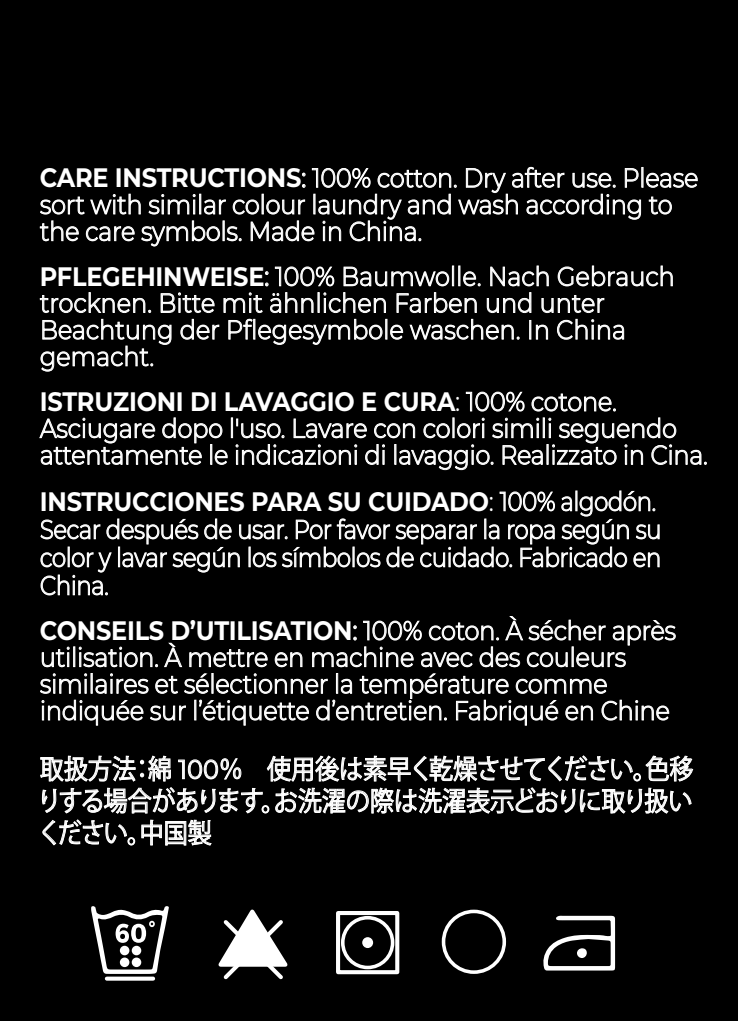
<style>
.page{position:relative;width:738px;height:1021px;background:#fff}
.page>*{position:absolute;margin:0;border:0;box-sizing:border-box;transform-origin:0 0}
.t1{font:300 26.8px/26.8px "Montserrat";letter-spacing:-.01em;color:#fff;scale:.9 1}
.t2{font:300 26.8px/28px "Montserrat";letter-spacing:-.01em;color:#fff;scale:.86 1}
.t3{font:26.8px/32px "Koz Go Pr 6 N";letter-spacing:-.03em;color:#fff;text-align:justify;scale:.9 1}
.s1{font-weight:700}
.s2{font-weight:400}
.s3{font-family:"Montserrat"}
</style>
<div class="page">
<div style="left:0;top:0;width:737px;height:1020px;background:#000"></div>
<svg style="left:40px;top:167px;width:657px;height:79px"></svg>
<svg style="left:265px;top:271px;width:3px;height:4px"></svg>
<svg style="left:275px;top:266px;width:59px;height:20px"></svg>
<svg style="left:343px;top:266px;width:110px;height:20px"></svg>
<div style="left:458px;top:266px;width:2px;height:20px;border:1px solid #fff"></div>
<svg style="left:463px;top:271px;width:17px;height:15px"></svg>
<svg style="left:490px;top:265px;width:58px;height:21px"></svg>
<svg style="left:557px;top:265px;width:115px;height:21px"></svg>
<svg style="left:40px;top:292px;width:111px;height:21px"></svg>
<svg style="left:161px;top:292px;width:53px;height:21px"></svg>
<svg style="left:223px;top:292px;width:39px;height:21px"></svg>
<svg style="left:270px;top:292px;width:43px;height:21px"></svg>
<div style="left:317px;top:292px;width:2px;height:21px;border:1px solid #fff"></div>
<svg style="left:323px;top:292px;width:62px;height:21px"></svg>
<svg style="left:396px;top:292px;width:80px;height:21px"></svg>
<svg style="left:486px;top:292px;width:45px;height:21px"></svg>
<svg style="left:541px;top:295px;width:62px;height:18px"></svg>
<svg style="left:180px;top:319px;width:39px;height:21px"></svg>
<svg style="left:228px;top:319px;width:154px;height:26px"></svg>
<div style="left:385px;top:319px;width:2px;height:20px;border:1px solid #fff"></div>
<svg style="left:390px;top:324px;width:13px;height:16px"></svg>
<svg style="left:409px;top:319px;width:110px;height:21px"></svg>
<svg style="left:529px;top:320px;width:18px;height:19px"></svg>
<svg style="left:557px;top:319px;width:66px;height:21px"></svg>
<svg style="left:41px;top:319px;width:130px;height:52px"></svg>
<svg style="left:465px;top:391px;width:59px;height:20px"></svg>
<svg style="left:531px;top:393px;width:84px;height:18px"></svg>
<div style="left:231px;top:417px;width:2px;height:21px;border:1px solid #fff"></div>
<svg style="left:236px;top:419px;width:48px;height:19px"></svg>
<svg style="left:293px;top:418px;width:73px;height:20px"></svg>
<svg style="left:374px;top:423px;width:41px;height:15px"></svg>
<svg style="left:423px;top:423px;width:26px;height:15px"></svg>
<div style="left:452px;top:417px;width:2px;height:21px;border:1px solid #fff"></div>
<svg style="left:457px;top:417px;width:27px;height:21px"></svg>
<svg style="left:492px;top:417px;width:47px;height:21px"></svg>
<div style="left:542px;top:417px;width:2px;height:21px;border:1px solid #fff"></div>
<svg style="left:39px;top:417px;width:188px;height:48px"></svg>
<svg style="left:235px;top:444px;width:122px;height:21px"></svg>
<svg style="left:365px;top:444px;width:19px;height:21px"></svg>
<div style="left:394px;top:444px;width:2px;height:20px;border:1px solid #fff"></div>
<svg style="left:399px;top:444px;width:94px;height:26px"></svg>
<svg style="left:502px;top:445px;width:40px;height:20px"></svg>
<div style="left:546px;top:444px;width:2px;height:20px;border:1px solid #fff"></div>
<svg style="left:548px;top:417px;width:158px;height:48px"></svg>
<svg style="left:40px;top:490px;width:619px;height:105px"></svg>
<svg style="left:353px;top:625px;width:3px;height:4px"></svg>
<svg style="left:363px;top:620px;width:58px;height:20px"></svg>
<svg style="left:428px;top:622px;width:70px;height:18px"></svg>
<svg style="left:505px;top:616px;width:100px;height:24px"></svg>
<svg style="left:612px;top:620px;width:63px;height:25px"></svg>
<svg style="left:42px;top:646px;width:28px;height:21px"></svg>
<div style="left:73px;top:646px;width:2px;height:20px;border:1px solid #fff"></div>
<svg style="left:79px;top:646px;width:79px;height:21px"></svg>
<svg style="left:164px;top:642px;width:18px;height:25px"></svg>
<svg style="left:189px;top:649px;width:78px;height:18px"></svg>
<svg style="left:274px;top:652px;width:28px;height:15px"></svg>
<svg style="left:312px;top:646px;width:101px;height:21px"></svg>
<svg style="left:421px;top:652px;width:51px;height:15px"></svg>
<svg style="left:479px;top:646px;width:40px;height:21px"></svg>
<svg style="left:526px;top:652px;width:41px;height:15px"></svg>
<div style="left:571px;top:646px;width:2px;height:20px;border:1px solid #fff"></div>
<svg style="left:576px;top:652px;width:49px;height:15px"></svg>
<svg style="left:40px;top:673px;width:628px;height:52px"></svg>
<svg style="left:40px;top:755px;width:652px;height:91px"></svg>
<svg style="left:91px;top:906px;width:78px;height:67px"></svg>
<svg style="left:107px;top:976px;width:46px;height:4px"></svg>
<svg style="left:218px;top:909px;width:70px;height:71px"></svg>
<div style="left:336px;top:911px;width:63px;height:63px;border:4px solid #fff"></div>
<div style="left:341px;top:915px;width:53px;height:54px;border:4px solid #fff;border-radius:25px"></div>
<div style="left:362px;top:937px;width:11px;height:11px;background:#fff;border-radius:50%"></div>
<div style="left:441px;top:909px;width:64px;height:64px;border:4px solid #fff;border-radius:50%"></div>
<svg style="left:543px;top:915px;width:71px;height:55px"></svg>
<div style="left:576px;top:948px;width:10px;height:10px;background:#fff;border-radius:50%"></div>
<p class="t1" style="left:40px;top:163px;width:732px"><span class="s1">CARE INSTRUCTIONS</span><span class="s2">:</span> 100% cotton. Dry after use. Please sort with similar colour laundry and wash according to the care symbols. Made in China.</p>
<p class="t1" style="left:40px;top:262px;width:706px"><span class="s1">PFLEGEHINWEISE</span><span class="s2">:</span> 100% Baumwolle. Nach Gebrauch trocknen. Bitte mit ähnlichen Farben und unter Beachtung der Pflegesymbole waschen. In China gemacht.</p>
<p class="t1" style="left:40px;top:387px;width:743px"><span class="s1">ISTRUZIONI DI LAVAGGIO E CURA</span><span class="s2">:</span> 100% cotone.<br>Asciugare dopo l'uso. Lavare con colori simili seguendo attentamente le indicazioni di lavaggio. Realizzato in Cina.</p>
<p class="t2" style="left:40px;top:486px;width:723px"><span class="s1">INSTRUCCIONES PARA SU CUIDADO</span><span class="s2">:</span> 100% algodón.<br>Secar después de usar. Por favor separar la ropa según su color y lavar según los símbolos de cuidado. Fabricado en China.</p>
<p class="t1" style="left:40px;top:616px;width:707px"><span class="s1">CONSEILS D’UTILISATION</span><span class="s2">:</span> 100% coton. À sécher après utilisation. À mettre en machine avec des couleurs similaires et sélectionner la température comme indiquée sur l’étiquette d’entretien. Fabriqué en Chine</p>
<p class="t3" style="left:37px;top:753px;width:730px">取扱方法：綿 <span class="s3">100</span>％　使用後は素早く乾燥させてください。色移りする場合があります。お洗濯の際は洗濯表示どおりに取り扱いください。中国製</p>
</div>
